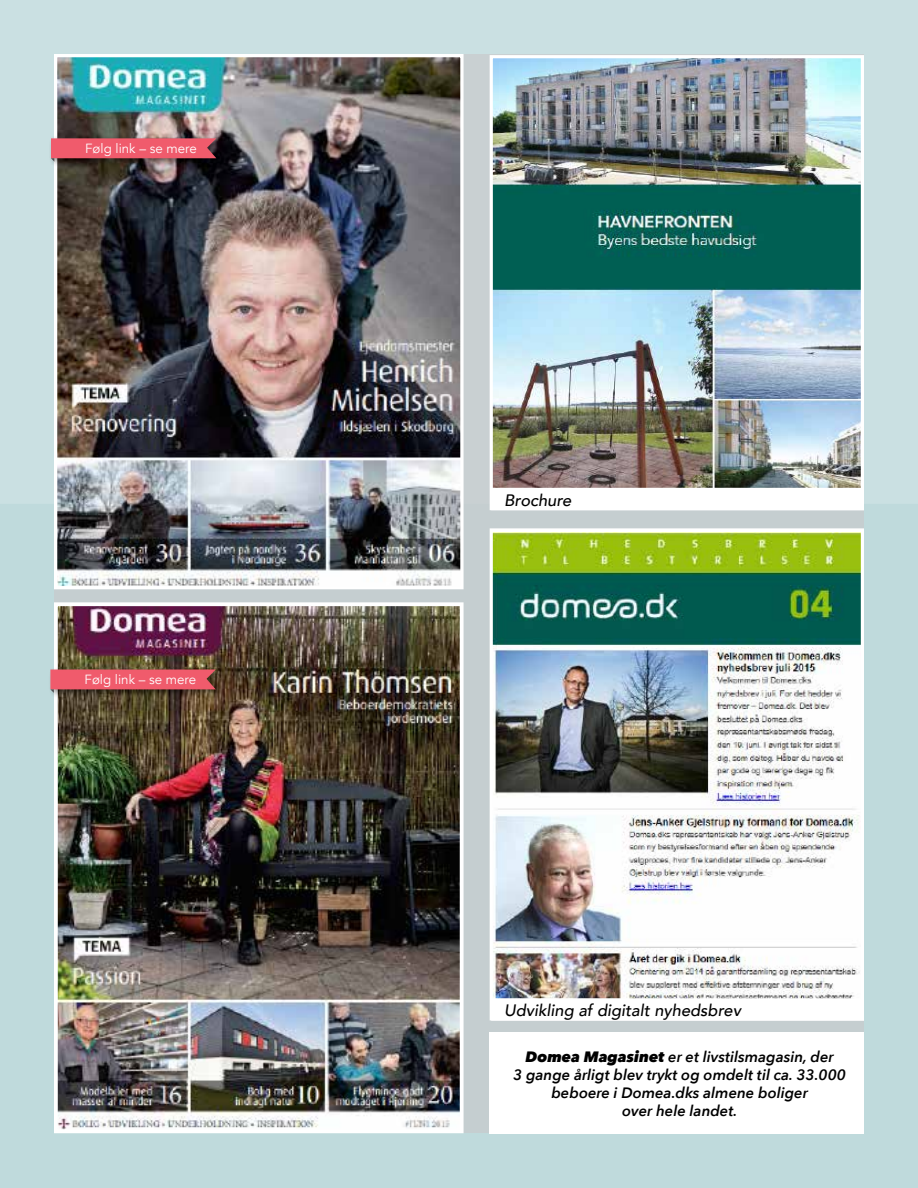
<style>
.page{position:relative;width:918px;height:1188px;background:#fff}
.page>*{position:absolute;margin:0;border:0;box-sizing:border-box;transform-origin:0 0}
.t1{font:italic 500 16.5px "Avenir";color:#000}
.t2{font:italic 600 15px/18px "Avenir Next";color:#000;text-align:center}
.t3{font:13.35px "Avenir";color:#fff}
.s1{font-weight:800}
</style>
<div class="page">
<div style="left:0;top:0;width:918px;height:504px;background:#cae0e2"></div>
<div style="left:0;top:504px;width:918px;height:684px;background:#bfdadc"></div>
<div style="left:54px;top:55px;width:810px;height:1078px;background:#c9cacc"></div>
<img style="left:494px;top:532px;width:366px;height:466px">
<div style="left:490px;top:528px;width:374px;height:492px;border:3px solid #fff"></div>
<img style="left:58px;top:58px;width:402px;height:527px">
<div style="left:54px;top:54px;width:410px;height:535px;border:3px solid #fff"></div>
<img style="left:494px;top:59px;width:366px;height:429px">
<div style="left:490px;top:55px;width:374px;height:455px;border:3px solid #fff"></div>
<img style="left:59px;top:607px;width:400px;height:521px">
<div style="left:54px;top:602px;width:410px;height:531px;border:4px solid #fff"></div>
<div style="left:490px;top:1033px;width:374px;height:101px;background:#fff"></div>
<div style="left:49px;top:135px;width:176px;height:32px;background:#000;opacity:.5"></div>
<svg style="left:51px;top:138px;width:165px;height:24px;background:#cc525f"></svg>
<div style="left:48px;top:666px;width:177px;height:32px;background:#000;opacity:.5"></div>
<svg style="left:50px;top:670px;width:166px;height:23px;background:#cf545f"></svg>
<div style="left:491px;top:488px;width:373px;height:22px;background:#fff"></div>
<div style="left:491px;top:998px;width:373px;height:23px;background:#fff"></div>
<p class="t3" style="left:85px;top:141px;width:113px">Følg link – se mere</p>
<p class="t3" style="left:85px;top:672px;width:113px">Følg link – se mere</p>
<p class="t1" style="left:504px;top:490px;width:69px">Brochure</p>
<p class="t1" style="left:504px;top:1001px;width:238px">Udvikling af digitalt nyhedsbrev</p>
<p class="t2" style="left:513px;top:1048px;width:334px"><span class="s1">Domea Magasinet</span> er et livstilsmagasin, der<br>3 gange årligt blev trykt og omdelt til ca. 33.000 beboere i Domea.dks almene boliger<br>over hele landet.</p>
</div>
